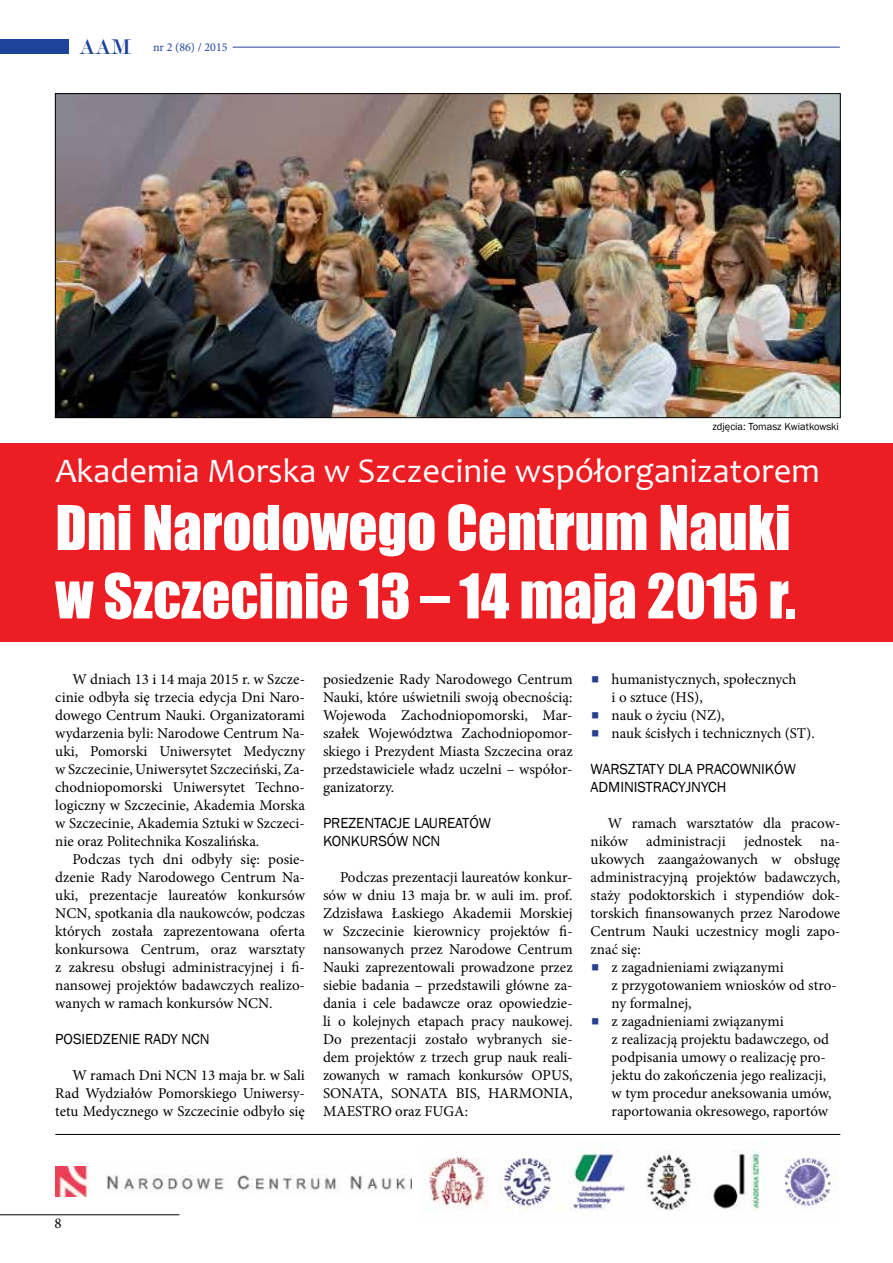
<style>
.page{position:relative;width:893px;height:1263px;background:#fff}
.page>*{position:absolute;margin:0;border:0;box-sizing:border-box;transform-origin:0 0}
.t1{font:57px/68.4px "Impact";color:#fff}
.t2{font:34.5px "Candara";color:#fff}
.t3{font:15px/18px "Minion Pro";color:#000;text-align:justify}
.t4{font:15px/18px "Franklin Gothic";letter-spacing:-.005em;color:#000}
.t5{font:12px "Minion Pro";color:#1e439b}
.t6{font:10.5px "Franklin Gothic";color:#000}
.s1{font-family:"Modern";font-size:22.8px}
</style>
<div class="page">
<div style="left:0;top:39px;width:69px;height:15px;background:#1e439b"></div>
<hr style="left:233px;top:47px;width:607px;height:1px;background:#1e439b">
<div style="left:0;top:443px;width:893px;height:198px;background:#ed1d24"></div>
<img style="left:422px;top:1141px;width:415px;height:70px">
<img style="left:55px;top:1166px;width:357px;height:30px">
<hr style="left:55px;top:1134px;width:785px;height:1px;background:#000">
<img style="left:57px;top:95px;width:782px;height:321px">
<hr style="left:0;top:1214px;width:179px;height:1px;background:#000">
<p class="t5" style="left:79px;top:39px;width:150px"><span class="s1">AAM</span> nr 2 (86) / 2015</p>
<p class="t6" style="left:712px;top:420px;width:128px">ZDJĘCIA: TOMASZ KWIATKOWSKI</p>
<h2 class="t2" style="left:55px;top:449px;width:766px">Akademia Morska w Szczecinie współorganizatorem</h2>
<h1 class="t1" style="left:55px;top:492px;width:742px">Dni Narodowego Centrum Nauki w Szczecinie 13 – 14 maja 2015 r.</h1>
<p class="t3" style="left:55px;top:670px;width:251px;text-indent:17px">W dniach 13 i 14 maja 2015 r. w Szcze&shy;cinie odbyła się trzecia edycja Dni Naro&shy;dowego Centrum Nauki. Organizatorami wydarzenia byli: Narodowe Centrum Na&shy;uki, Pomorski Uniwersytet Medyczny w Szczecinie, Uniwersytet Szczeciński, Za&shy;chodniopomorski Uniwersytet Techno&shy;logiczny w Szczecinie, Akademia Morska w Szczecinie, Akademia Sztuki w Szczeci&shy;nie oraz Politechnika Koszalińska.</p>
<p class="t3" style="left:55px;top:850px;width:251px;text-indent:17px">Podczas tych dni odbyły się: posie&shy;dzenie Rady Narodowego Centrum Na&shy;uki, prezentacje laureatów konkursów NCN, spotkania dla naukowców, podczas których została zaprezentowana oferta konkursowa Centrum, oraz warsztaty z zakresu obsługi administracyjnej i fi&shy;nansowej projektów badawczych realizo&shy;wanych w ramach konkursów NCN.</p>
<p class="t4" style="left:55px;top:1030px;width:153px">POSIEDZENIE RADY NCN</p>
<p class="t3" style="left:55px;top:1066px;width:251px;text-indent:17px">W ramach Dni NCN 13 maja br. w Sali Rad Wydziałów Pomorskiego Uniwersy&shy;tetu Medycznego w Szczecinie odbyło się</p>
<p class="t3" style="left:323px;top:670px;width:251px">posiedzenie Rady Narodowego Centrum Nauki, które uświetnili swoją obecnością:<br>Wojewoda Zachodniopomorski, Mar&shy;szałek Województwa Zachodniopomor&shy;skiego i Prezydent Miasta Szczecina oraz przedstawiciele władz uczelni – współor&shy;ganizatorzy.</p>
<p class="t4" style="left:323px;top:814px;width:170px">PR EZENTACJE LAUR EATÓW<br>KONKURSÓW NCN</p>
<p class="t3" style="left:323px;top:868px;width:251px;text-indent:17px">Podczas prezentacji laureatów konkur&shy;sów w dniu 13 maja br. w auli im. prof.<br>Zdzisława Łaskiego Akademii Morskiej w Szczecinie kierownicy projektów fi&shy;nansowanych przez Narodowe Centrum Nauki zaprezentowali prowadzone przez siebie badania – przedstawili główne za&shy;dania i cele badawcze oraz opowiedzie&shy;li o kolejnych etapach pracy naukowej.<br>Do prezentacji zostało wybranych sie&shy;dem projektów z trzech grup nauk reali&shy;zowanych w ramach konkursów OPUS, SONATA, SONATA BIS, HARMONIA, MAESTRO oraz FUGA:</p>
<p class="t3" style="left:612px;top:670px;width:205px;text-align:left">humanistycznych, społecznych<br>i o sztuce (HS),<br>nauk o życiu (NZ),<br>nauk ścisłych i technicznych (ST).</p>
<p class="t4" style="left:591px;top:760px;width:207px">WARSZTATY DLA PRACOWNIKÓW<br>ADMINISTRACYJNYCH</p>
<p class="t3" style="left:608px;top:814px;width:234px">W ramach warsztatów dla pracow-</p>
<p class="t3" style="left:591px;top:832px;width:251px">ników administracji jednostek na-</p>
<p class="t3" style="left:591px;top:850px;width:251px">ukowych zaangażowanych w obsługę</p>
<p class="t3" style="left:591px;top:868px;width:251px">administracyjną projektów badawczych,</p>
<p class="t3" style="left:591px;top:886px;width:251px">staży podoktorskich i stypendiów dok-</p>
<p class="t3" style="left:591px;top:904px;width:251px">torskich finansowanych przez Narodowe</p>
<p class="t3" style="left:591px;top:922px;width:251px">Centrum Nauki uczestnicy mogli zapo-</p>
<p class="t3" style="left:591px;top:940px;width:52px">znać się:</p>
<p class="t3" style="left:612px;top:958px;width:174px">z zagadnieniami związanymi</p>
<p class="t3" style="left:612px;top:976px;width:227px">z przygotowaniem wniosków od stro-</p>
<p class="t3" style="left:612px;top:994px;width:81px">ny formalnej,</p>
<p class="t3" style="left:612px;top:1012px;width:174px">z zagadnieniami związanymi</p>
<p class="t3" style="left:612px;top:1030px;width:219px">z realizacją projektu badawczego, od</p>
<p class="t3" style="left:612px;top:1048px;width:216px">podpisania umowy o realizację pro-</p>
<p class="t3" style="left:612px;top:1066px;width:216px">jektu do zakończenia jego realizacji,</p>
<p class="t3" style="left:612px;top:1084px;width:221px">w tym procedur aneksowania umów,</p>
<p class="t3" style="left:612px;top:1102px;width:218px">raportowania okresowego, raportów</p>
<p class="t3" style="left:54px;top:1214px;width:9px">8</p>
</div>
